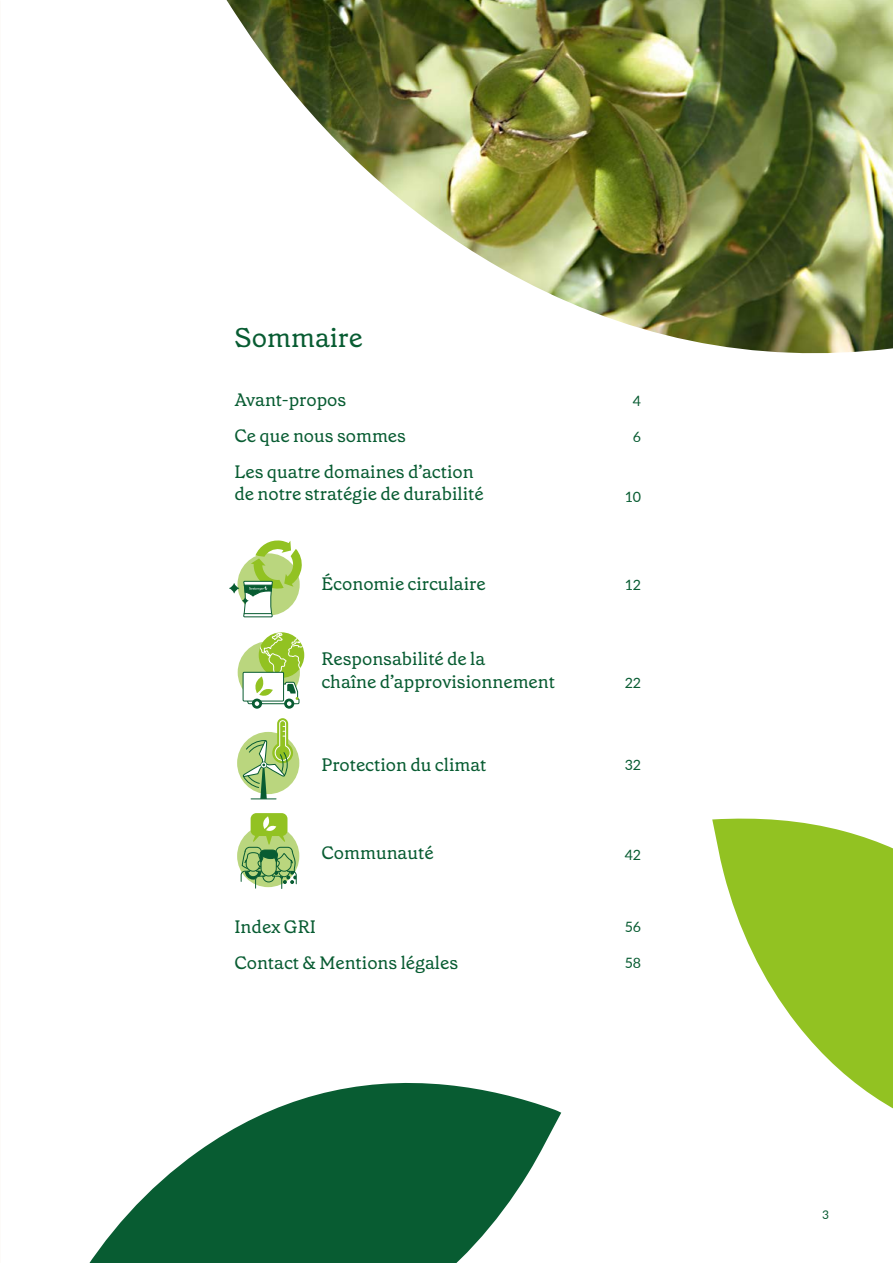
<style>
.page{position:relative;width:893px;height:1263px;background:#fff}
.page>*{position:absolute;margin:0;border:0;box-sizing:border-box;transform-origin:0 0}
.t1{font:27px "Grenette Pro";color:#085c32}
.t2{font:18px/36px "Grenette Pro";color:#085c32}
.t3{font:14.25px "Lato";color:#085c32}
.t4{font:12px "Lato";color:#085c32}
</style>
<div class="page">
<svg style="left:712px;top:818px;width:181px;height:291px;fill:#92c222"></svg>
<svg style="left:89px;top:1082px;width:472px;height:181px;fill:#085c32"></svg>
<img style="left:227px;top:0;width:666px;height:354px">
<svg style="left:229px;top:540px;width:73px;height:77px"></svg>
<svg style="left:238px;top:641px;width:62px;height:62px"></svg>
<div style="left:243px;top:672px;width:41px;height:29px;border:1px solid #085c32"></div>
<div style="left:284px;top:698px;width:10px;height:11px;background:#085c32;border-radius:50%"></div>
<div style="left:252px;top:698px;width:10px;height:11px;background:#085c32;border-radius:50%"></div>
<svg style="left:244px;top:632px;width:59px;height:74px"></svg>
<div style="left:237px;top:732px;width:62px;height:62px;background:#bad67e;border-radius:50%"></div>
<svg style="left:242px;top:718px;width:51px;height:81px"></svg>
<div style="left:237px;top:825px;width:62px;height:62px;background:#bad67e;border-radius:50%"></div>
<svg style="left:241px;top:813px;width:56px;height:76px"></svg>
<h1 class="t1" style="left:234px;top:320px;width:130px">Sommaire</h1>
<p class="t2" style="left:234px;top:381px;width:241px">Avant-propos<br>Ce que nous sommes<br>Les quatre domaines d’action</p>
<p class="t2" style="left:234px;top:476px;width:251px">de notre stratégie de durabilité</p>
<p class="t2" style="left:321px;top:566px;width:166px">Économie circulaire</p>
<p class="t2" style="left:321px;top:648px;width:235px;line-height:22.5px">Responsabilité de la<br>chaîne d’approvisionnement</p>
<p class="t2" style="left:321px;top:746px;width:167px">Protection du climat</p>
<p class="t2" style="left:321px;top:834px;width:114px">Communauté</p>
<p class="t2" style="left:234px;top:908px;width:225px">Index GRI<br>Contact &amp; Mentions légales</p>
<p class="t3" style="left:633px;top:390px;width:10px">4</p>
<p class="t3" style="left:633px;top:426px;width:10px">6</p>
<p class="t3" style="left:625px;top:486px;width:18px">10</p>
<p class="t3" style="left:625px;top:575px;width:18px">12</p>
<p class="t3" style="left:625px;top:672px;width:18px">22</p>
<p class="t3" style="left:625px;top:755px;width:18px">32</p>
<p class="t3" style="left:625px;top:845px;width:18px">42</p>
<p class="t3" style="left:625px;top:917px;width:18px">56</p>
<p class="t3" style="left:625px;top:953px;width:18px">58</p>
<p class="t4" style="left:822px;top:1206px;width:8px">3</p>
</div>
